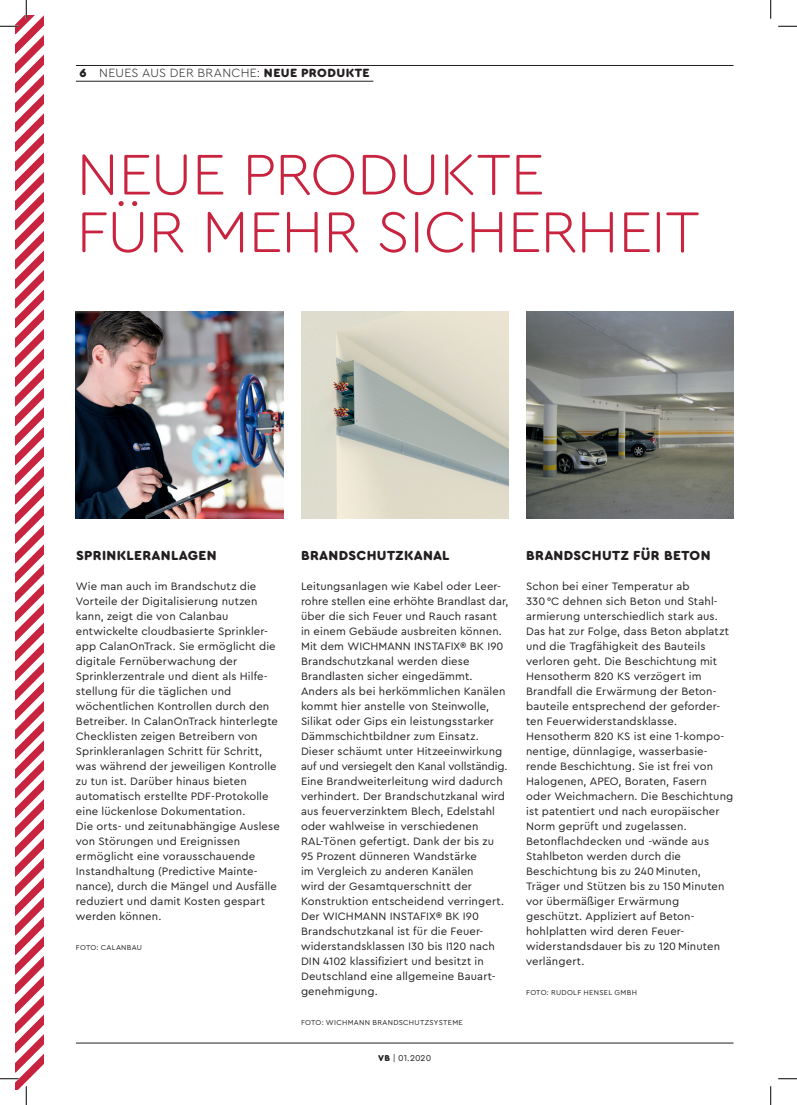
<style>
.page{position:relative;width:797px;height:1105px;background:#fff}
.page>*{position:absolute;margin:0;border:0;box-sizing:border-box;transform-origin:0 0}
.Titel_1{font:300 60px/57.5px "Cera Round Pro TRY";letter-spacing:-.005em;color:#c8233f}
.Ueberschrift_Ebene_1{font:900 13.75px "Cera Round Pro TRY";letter-spacing:.025em;color:#231f20}
.Rubrik{font:300 12.5px "Cera Round Pro TRY";letter-spacing:.025em;color:#231f20}
.Absatz_1{font:11.25px/15px "Cera Round Pro TRY";letter-spacing:.01em;color:#231f20}
.t1{font:9px "Cera Round Pro TRY";color:#231f20}
.Bildnachweis{font:7.5px "Cera Round Pro TRY";letter-spacing:.035em;color:#231f20}
.s1{font-weight:900}
</style>
<div class="page">
<hr style="left:76px;top:65px;width:657px;height:1px;background:#231f20">
<hr style="left:76px;top:81px;width:297px;height:1px;background:#231f20">
<hr style="left:76px;top:1043px;width:657px;height:1px;background:#231f20">
<img style="left:76px;top:311px;width:207px;height:208px">
<img style="left:526px;top:311px;width:207px;height:208px">
<img style="left:301px;top:311px;width:207px;height:208px">
<svg style="left:778px;top:25px;width:19px;height:2px"></svg>
<svg style="left:778px;top:1078px;width:19px;height:1px"></svg>
<svg style="left:0;top:0;width:44px;height:1105px"></svg>
<svg style="left:770px;top:0;width:1px;height:19px"></svg>
<svg style="left:770px;top:1086px;width:1px;height:19px"></svg>
<p class="Rubrik" style="left:79px;top:65px;width:292px"><span class="s1">6</span> NEUES AUS DER BRANCHE: <span class="s1">NEUE PRODUKTE</span></p>
<p class="Titel_1" style="left:76px;top:143px;width:625px">NEUE PRODUKTE<br>FÜR MEHR SICHERHEIT</p>
<p class="Ueberschrift_Ebene_1" style="left:76px;top:546px;width:142px">SPRINKLERANLAGEN</p>
<p class="Absatz_1" style="left:76px;top:578px;width:205px">Wie man auch im Brandschutz die Vorteile der Digitalisierung nutzen kann, zeigt die von Calanbau entwickelte cloudbasierte Sprinkler&shy;app CalanOnTrack. Sie ermöglicht die digitale Fernüberwachung der Sprinklerzentrale und dient als Hilfe&shy;stellung für die täglichen und wöchentlichen Kontrollen durch den Betreiber. In CalanOnTrack hinterlegte Checklisten zeigen Betreibern von Sprinkleranlagen Schritt für Schritt, was während der jeweiligen Kontrolle zu tun ist. Darüber hinaus bieten automatisch erstellte PDF-Protokolle eine lückenlose Dokumentation.<br>Die orts- und zeitunabhängige Auslese von Störungen und Ereignissen ermöglicht eine vorausschauende Instandhaltung (Predictive Mainte&shy;nance), durch die Mängel und Ausfälle reduziert und damit Kosten gespart werden können.</p>
<p class="Bildnachweis" style="left:76px;top:943px;width:68px">FOTO: CALANBAU</p>
<p class="Ueberschrift_Ebene_1" style="left:301px;top:546px;width:150px">BRANDSCHUTZKANAL</p>
<p class="Absatz_1" style="left:301px;top:578px;width:209px">Leitungsanlagen wie Kabel oder Leer&shy;rohre stellen eine erhöhte Brandlast dar, über die sich Feuer und Rauch rasant in einem Gebäude ausbreiten können.<br>Mit dem WICHMANN INSTAFIX® BK I90<br>Brandschutzkanal werden diese Brandlasten sicher eingedämmt.<br>Anders als bei herkömmlichen Kanälen kommt hier anstelle von Steinwolle, Silikat oder Gips ein leistungsstarker Dämmschichtbildner zum Einsatz.<br>Dieser schäumt unter Hitzeeinwirkung auf und versiegelt den Kanal vollständig.<br>Eine Brandweiterleitung wird dadurch verhindert. Der Brandschutzkanal wird aus feuerverzinktem Blech, Edelstahl oder wahlweise in verschiedenen RAL-Tönen gefertigt. Dank der bis zu 95 Prozent dünneren Wandstärke<br>im Vergleich zu anderen Kanälen<br>wird der Gesamtquerschnitt der Konstruktion entscheidend verringert.<br>Der WICHMANN INSTAFIX® BK I90<br>Brandschutzkanal ist für die Feuer&shy;widerstandsklassen I30 bis I120 nach DIN 4102 klassifiziert und besitzt in Deutschland eine allgemeine Bauart&shy;genehmigung.</p>
<p class="Bildnachweis" style="left:301px;top:1018px;width:163px">FOTO: WICHMANN BRANDSCHUTZSYSTEME</p>
<p class="t1" style="left:378px;top:1052px;width:54px"><span class="s1">VB</span> | 01.2020</p>
<p class="Ueberschrift_Ebene_1" style="left:526px;top:546px;width:186px">BRANDSCHUTZ FÜR BETON</p>
<p class="Absatz_1" style="left:526px;top:578px;width:209px">Schon bei einer Temperatur ab<br>330 °C dehnen sich Beton und Stahl&shy;armierung unterschiedlich stark aus.<br>Das hat zur Folge, dass Beton abplatzt und die Tragfähigkeit des Bauteils verloren geht. Die Beschichtung mit Hensotherm 820 KS verzögert im Brandfall die Erwärmung der Beton&shy;bauteile entsprechend der geforder&shy;ten Feuerwiderstandsklasse.<br>Hensotherm 820 KS ist eine 1-kompo&shy;nentige, dünnlagige, wasserbasie&shy;rende Beschichtung. Sie ist frei von Halogenen, APEO, Boraten, Fasern oder Weichmachern. Die Beschichtung ist patentiert und nach europäischer Norm geprüft und zugelassen.<br>Betonflachdecken und -wände aus Stahlbeton werden durch die Beschichtung bis zu 240 Minuten, Träger und Stützen bis zu 150 Minuten vor übermäßiger Erwärmung geschützt. Appliziert auf Beton&shy;hohlplatten wird deren Feuer&shy;widerstandsdauer bis zu 120 Minuten verlängert.</p>
<p class="Bildnachweis" style="left:526px;top:988px;width:112px">FOTO: RUDOLF HENSEL GMBH</p>
</div>
